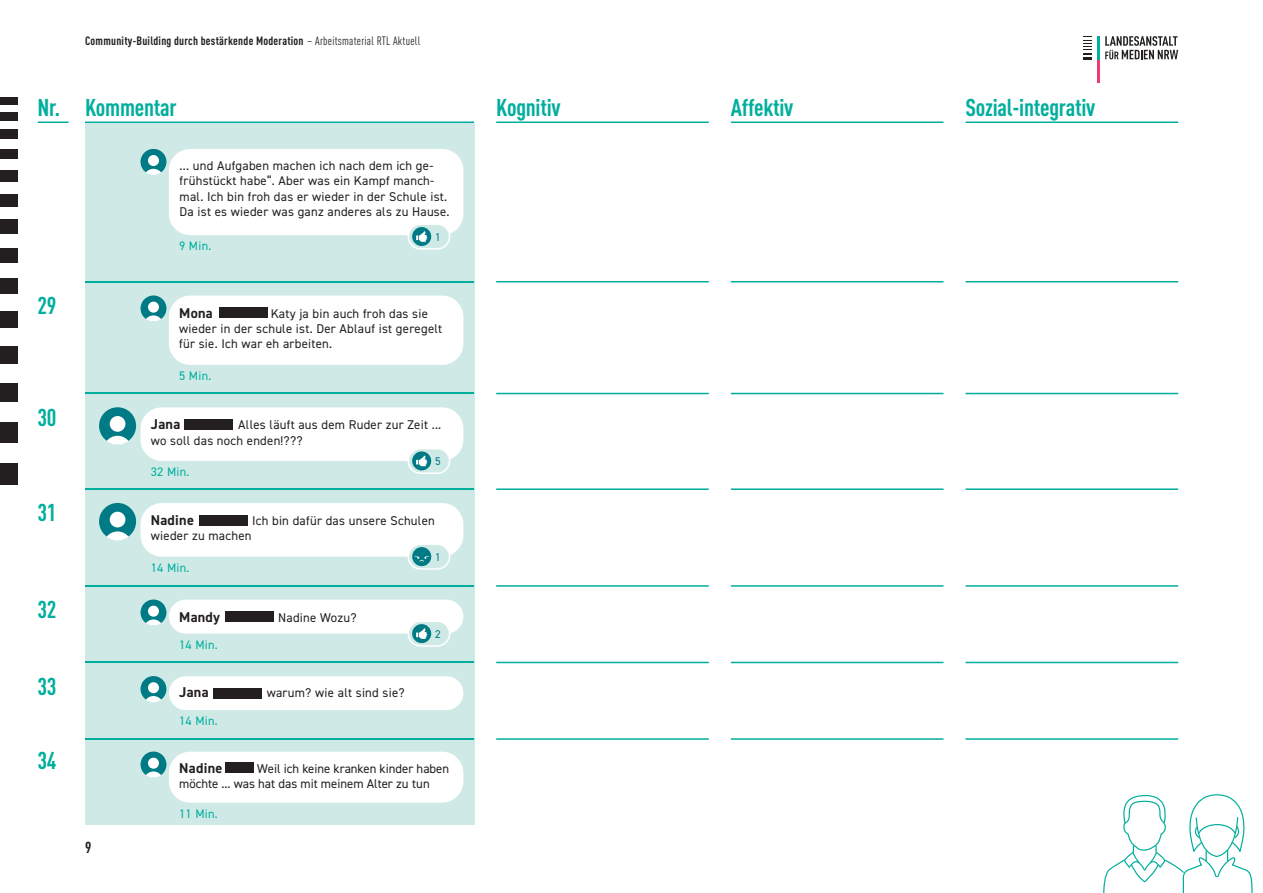
<style>
.page{position:relative;width:1263px;height:893px;background:#fff}
.page>*{position:absolute;margin:0;border:0;box-sizing:border-box;transform-origin:0 0}
.t1{font:700 condensed 24px "DINOT";letter-spacing:-.01em;color:#00ae9d}
.t2{font:700 condensed 15.75px "DINOT";color:#231f20}
.t3{font:700 14.25px "DIN2014";letter-spacing:.02em;color:#231f20}
.t4{font:12.75px/15.3px "DIN2014";letter-spacing:.02em;color:#231f20}
.t5{font:12.75px/15.3px "DIN2014";color:#231f20}
.t6{font:12.3px "DIN2014";letter-spacing:.02em;color:#00ae9d}
.t7{font:700 condensed 12px "DINOT";letter-spacing:.02em;color:#231f20}
.t8{font:11.25px "DIN2014";color:#007a84}
.s1{font-weight:400}
</style>
<div class="page">
<div style="left:85px;top:123px;width:389px;height:702px;background:#cfeae6"></div>
<svg style="left:1103px;top:794px;width:150px;height:99px"></svg>
<div style="left:0;top:98px;width:17px;height:7px;background:#231f20"></div>
<div style="left:0;top:113px;width:17px;height:8px;background:#231f20"></div>
<div style="left:0;top:130px;width:17px;height:9px;background:#231f20"></div>
<div style="left:0;top:149px;width:17px;height:11px;background:#231f20"></div>
<div style="left:0;top:170px;width:17px;height:12px;background:#231f20"></div>
<div style="left:0;top:194px;width:17px;height:13px;background:#231f20"></div>
<div style="left:0;top:220px;width:17px;height:14px;background:#231f20"></div>
<div style="left:0;top:248px;width:17px;height:15px;background:#231f20"></div>
<div style="left:0;top:278px;width:17px;height:17px;background:#231f20"></div>
<div style="left:0;top:311px;width:17px;height:17px;background:#231f20"></div>
<div style="left:0;top:346px;width:17px;height:18px;background:#231f20"></div>
<div style="left:0;top:383px;width:17px;height:19px;background:#231f20"></div>
<div style="left:0;top:422px;width:17px;height:21px;background:#231f20"></div>
<div style="left:0;top:463px;width:17px;height:22px;background:#231f20"></div>
<hr style="left:85px;top:121px;width:389px;height:2px;background:#00ae9d">
<hr style="left:38px;top:121px;width:31px;height:2px;background:#00ae9d">
<hr style="left:85px;top:281px;width:389px;height:1px;background:#00ae9d">
<hr style="left:496px;top:281px;width:213px;height:1px;background:#00ae9d">
<hr style="left:731px;top:281px;width:212px;height:1px;background:#00ae9d">
<hr style="left:965px;top:281px;width:213px;height:1px;background:#00ae9d">
<hr style="left:85px;top:393px;width:389px;height:1px;background:#00ae9d">
<hr style="left:496px;top:393px;width:213px;height:1px;background:#00ae9d">
<hr style="left:731px;top:393px;width:212px;height:1px;background:#00ae9d">
<hr style="left:965px;top:393px;width:213px;height:1px;background:#00ae9d">
<hr style="left:496px;top:121px;width:213px;height:2px;background:#00ae9d">
<hr style="left:731px;top:121px;width:212px;height:2px;background:#00ae9d">
<hr style="left:965px;top:121px;width:213px;height:2px;background:#00ae9d">
<svg style="left:1083px;top:36px;width:8px;height:23px"></svg>
<hr style="left:1097px;top:59px;width:3px;height:23px;background:#ef3b6b">
<hr style="left:1097px;top:36px;width:3px;height:23px;background:#00ae9d">
<svg style="left:1105px;top:36px;width:73px;height:23px"></svg>
<div style="left:99px;top:407px;width:37px;height:37px;background:#007a84;border-radius:50%"></div>
<div style="left:110px;top:416px;width:15px;height:16px;background:#fff;border-radius:50%"></div>
<svg style="left:107px;top:436px;width:22px;height:9px"></svg>
<hr style="left:85px;top:488px;width:389px;height:2px;background:#00ae9d">
<hr style="left:496px;top:488px;width:213px;height:2px;background:#00ae9d">
<hr style="left:731px;top:488px;width:212px;height:2px;background:#00ae9d">
<hr style="left:965px;top:488px;width:213px;height:2px;background:#00ae9d">
<div style="left:99px;top:503px;width:37px;height:37px;background:#007a84;border-radius:50%"></div>
<div style="left:110px;top:512px;width:15px;height:15px;background:#fff;border-radius:50%"></div>
<svg style="left:107px;top:531px;width:22px;height:9px"></svg>
<hr style="left:85px;top:585px;width:389px;height:1px;background:#00ae9d">
<hr style="left:496px;top:585px;width:213px;height:2px;background:#00ae9d">
<hr style="left:731px;top:585px;width:212px;height:2px;background:#00ae9d">
<hr style="left:965px;top:585px;width:213px;height:2px;background:#00ae9d">
<hr style="left:85px;top:662px;width:389px;height:1px;background:#00ae9d">
<hr style="left:496px;top:662px;width:213px;height:1px;background:#00ae9d">
<hr style="left:731px;top:662px;width:212px;height:1px;background:#00ae9d">
<hr style="left:965px;top:662px;width:213px;height:1px;background:#00ae9d">
<hr style="left:85px;top:738px;width:389px;height:2px;background:#00ae9d">
<hr style="left:496px;top:738px;width:213px;height:2px;background:#00ae9d">
<hr style="left:731px;top:738px;width:212px;height:2px;background:#00ae9d">
<hr style="left:965px;top:738px;width:213px;height:2px;background:#00ae9d">
<div style="left:141px;top:149px;width:25px;height:26px;background:#007a84;border-radius:50%"></div>
<div style="left:148px;top:155px;width:11px;height:11px;background:#fff;border-radius:50%"></div>
<svg style="left:146px;top:169px;width:15px;height:6px"></svg>
<div style="left:169px;top:149px;width:294px;height:86px;background:#fff;border-radius:21px"></div>
<div style="left:408px;top:224px;width:41px;height:25px;background:#cfeae6;border-radius:12px"></div>
<div style="left:408px;top:223px;width:42px;height:27px;border:2px solid #fff;border-radius:12px"></div>
<div style="left:412px;top:227px;width:19px;height:19px;background:#007a84;border-radius:50%"></div>
<svg style="left:416px;top:231px;width:11px;height:11px"></svg>
<div style="left:141px;top:295px;width:25px;height:26px;background:#007a84;border-radius:50%"></div>
<div style="left:148px;top:302px;width:11px;height:11px;background:#fff;border-radius:50%"></div>
<svg style="left:146px;top:315px;width:15px;height:7px"></svg>
<div style="left:169px;top:296px;width:294px;height:69px;background:#fff;border-radius:21px"></div>
<div style="left:219px;top:308px;width:48px;height:10px;background:#231f20"></div>
<div style="left:141px;top:407px;width:322px;height:54px;background:#fff;border-radius:21px"></div>
<div style="left:185px;top:420px;width:48px;height:10px;background:#231f20"></div>
<div style="left:408px;top:449px;width:41px;height:24px;background:#cfeae6;border-radius:12px"></div>
<div style="left:408px;top:448px;width:42px;height:26px;border:2px solid #fff;border-radius:12px"></div>
<svg style="left:412px;top:451px;width:19px;height:19px"></svg>
<svg style="left:416px;top:455px;width:11px;height:11px"></svg>
<div style="left:141px;top:503px;width:322px;height:54px;background:#fff;border-radius:21px"></div>
<div style="left:200px;top:515px;width:48px;height:10px;background:#231f20"></div>
<div style="left:408px;top:544px;width:41px;height:25px;background:#cfeae6;border-radius:12px"></div>
<div style="left:408px;top:543px;width:42px;height:27px;border:2px solid #fff;border-radius:12px"></div>
<div style="left:141px;top:599px;width:25px;height:26px;background:#007a84;border-radius:50%"></div>
<div style="left:148px;top:606px;width:11px;height:11px;background:#fff;border-radius:50%"></div>
<svg style="left:146px;top:619px;width:15px;height:7px"></svg>
<div style="left:169px;top:600px;width:294px;height:34px;background:#fff;border-radius:17px"></div>
<div style="left:226px;top:612px;width:48px;height:10px;background:#231f20"></div>
<div style="left:408px;top:621px;width:41px;height:25px;background:#cfeae6;border-radius:12px"></div>
<div style="left:408px;top:620px;width:42px;height:27px;border:2px solid #fff;border-radius:12px"></div>
<div style="left:412px;top:624px;width:19px;height:19px;background:#007a84;border-radius:50%"></div>
<svg style="left:416px;top:628px;width:11px;height:11px"></svg>
<div style="left:141px;top:676px;width:25px;height:26px;background:#007a84;border-radius:50%"></div>
<div style="left:148px;top:682px;width:11px;height:11px;background:#fff;border-radius:50%"></div>
<svg style="left:146px;top:696px;width:15px;height:6px"></svg>
<div style="left:169px;top:676px;width:294px;height:34px;background:#fff;border-radius:17px"></div>
<div style="left:214px;top:688px;width:48px;height:11px;background:#231f20"></div>
<div style="left:141px;top:751px;width:25px;height:26px;background:#007a84;border-radius:50%"></div>
<div style="left:148px;top:758px;width:11px;height:11px;background:#fff;border-radius:50%"></div>
<svg style="left:146px;top:771px;width:15px;height:7px"></svg>
<div style="left:169px;top:752px;width:294px;height:51px;background:#fff;border-radius:21px"></div>
<div style="left:226px;top:763px;width:28px;height:10px;background:#231f20"></div>
<div style="left:412px;top:547px;width:19px;height:19px;background:#007a84;border-radius:50%"></div>
<svg style="left:414px;top:555px;width:15px;height:7px"></svg>
<p class="t7" style="left:85px;top:32px;width:337px">Community-Building durch bestärkende Moderation <span class="s1">– Arbeitsmaterial RTL Aktuell</span></p>
<p class="t1" style="left:37px;top:90px;width:24px">Nr.</p>
<p class="t1" style="left:85px;top:90px;width:93px">Kommentar</p>
<p class="t1" style="left:496px;top:90px;width:66px">Kognitiv</p>
<p class="t1" style="left:731px;top:90px;width:64px">Affektiv</p>
<p class="t1" style="left:965px;top:90px;width:131px">Sozial-integrativ</p>
<p class="t1" style="left:37px;top:288px;width:21px">29</p>
<p class="t1" style="left:37px;top:399px;width:21px">30</p>
<p class="t1" style="left:37px;top:495px;width:21px">31</p>
<p class="t1" style="left:37px;top:592px;width:21px">32</p>
<p class="t1" style="left:37px;top:669px;width:21px">33</p>
<p class="t1" style="left:37px;top:743px;width:21px">34</p>
<p class="t2" style="left:85px;top:836px;width:8px">9</p>
<p class="t4" style="left:180px;top:158px;width:271px">... und Aufgaben machen ich nach dem ich ge&shy;frühstückt habe“. Aber was ein Kampf manch&shy;mal. Ich bin froh das er wieder in der Schule ist.<br>Da ist es wieder was ganz anderes als zu Hause.</p>
<p class="t6" style="left:179px;top:238px;width:34px">9 Min.</p>
<p class="t8" style="left:435px;top:230px;width:7px">1</p>
<p class="t3" style="left:179px;top:303px;width:35px">Mona</p>
<p class="t4" style="left:179px;top:305px;width:265px;text-indent:92px">Katy ja bin auch froh das sie wieder in der schule ist. Der Ablauf ist geregelt für sie. Ich war eh arbeiten.</p>
<p class="t6" style="left:179px;top:368px;width:34px">5 Min.</p>
<p class="t3" style="left:151px;top:415px;width:31px">Jana</p>
<p class="t4" style="left:151px;top:417px;width:292px;text-indent:87px">Alles läuft aus dem Ruder zur Zeit ... wo soll das noch enden!???</p>
<p class="t8" style="left:435px;top:454px;width:7px">5</p>
<p class="t6" style="left:151px;top:464px;width:40px">32 Min.</p>
<p class="t3" style="left:151px;top:511px;width:45px">Nadine</p>
<p class="t4" style="left:252px;top:513px;width:184px">Ich bin dafür das unsere Schulen</p>
<p class="t4" style="left:151px;top:528px;width:102px">wieder zu machen</p>
<p class="t6" style="left:151px;top:560px;width:40px">14 Min.</p>
<p class="t3" style="left:179px;top:607px;width:42px">Mandy</p>
<p class="t4" style="left:278px;top:609px;width:80px">Nadine Wozu?</p>
<p class="t6" style="left:179px;top:637px;width:40px">14 Min.</p>
<p class="t8" style="left:435px;top:550px;width:7px">1</p>
<p class="t8" style="left:435px;top:627px;width:7px">2</p>
<p class="t3" style="left:179px;top:683px;width:31px">Jana</p>
<p class="t4" style="left:267px;top:685px;width:140px">warum? wie alt sind sie?</p>
<p class="t6" style="left:179px;top:713px;width:40px">14 Min.</p>
<p class="t3" style="left:179px;top:758px;width:45px">Nadine</p>
<p class="t5" style="left:179px;top:760px;width:271px;text-indent:78px">Weil ich keine kranken kinder haben möchte ... was hat das mit meinem Alter zu tun</p>
<p class="t6" style="left:179px;top:806px;width:40px">11 Min.</p>
</div>
